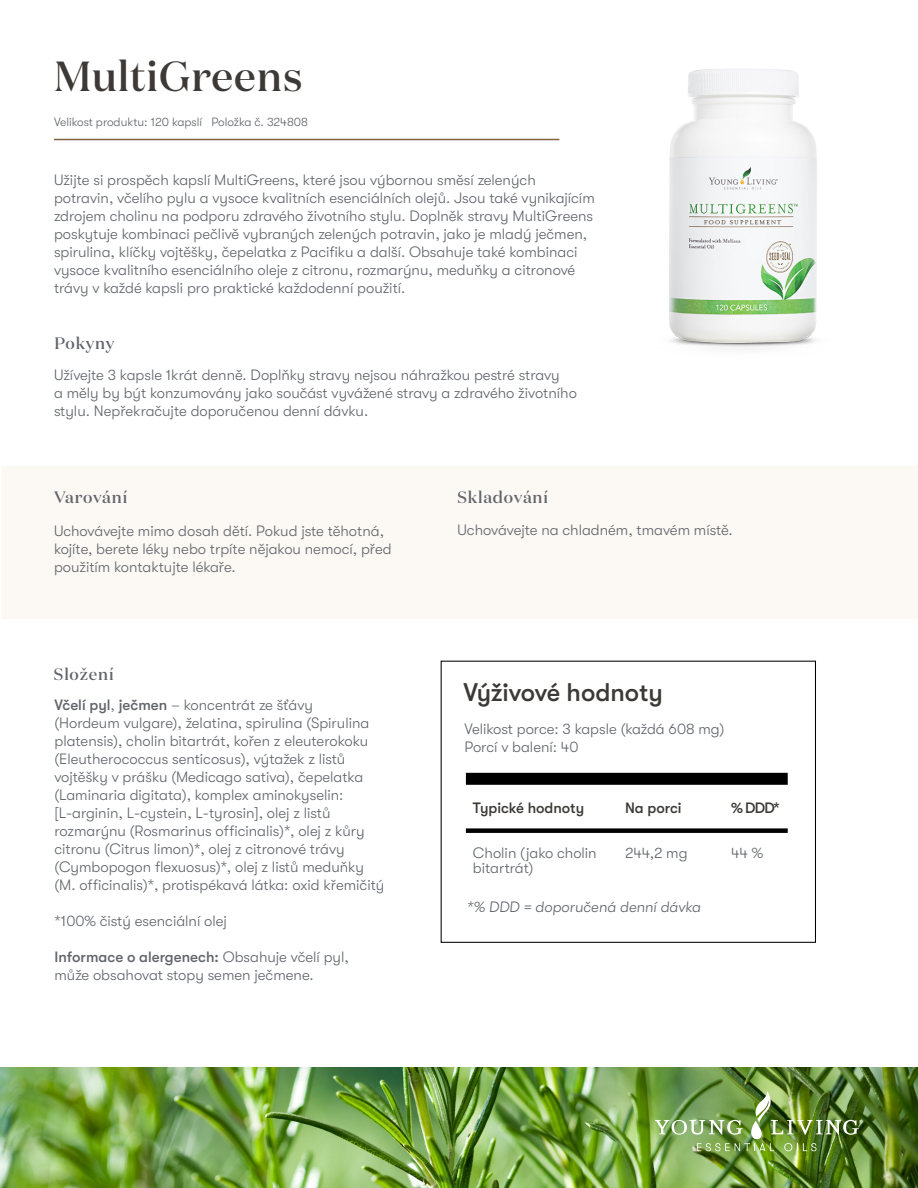
<style>
.page{position:relative;width:918px;height:1188px;background:#fff}
.page>*{position:absolute;margin:0;border:0;box-sizing:border-box;transform-origin:0 0}
.t1{font:500 42px "Domaine Display";letter-spacing:.02em;color:#3d3936}
.t2{font:500 25.5px "GT Walsheim Pro";color:#3b3936}
.t3{font:500 16.5px "Domaine Display";letter-spacing:.05em;color:#61646a}
.t4{font:300 15px/18px "GT Walsheim Pro";color:#61646a}
.t5{font:500 15px "GT Walsheim Pro";color:#3b3936}
.t6{font:italic 300 15px "GT Walsheim Pro";color:#61646a}
.t7{font:300 12px "GT Walsheim Pro";color:#61646a}
.s1{font-weight:500}
</style>
<div class="page">
<div style="left:2px;top:466px;width:916px;height:153px;background:#fcf8f4"></div>
<hr style="left:54px;top:139px;width:505px;height:1px;background:#80623b">
<img style="left:0;top:1067px;width:918px;height:121px">
<div style="left:441px;top:661px;width:375px;height:282px;border:1px solid #000"></div>
<div style="left:466px;top:773px;width:322px;height:12px;background:#000"></div>
<div style="left:466px;top:828px;width:322px;height:5px;background:#000"></div>
<img style="left:655px;top:1091px;width:207px;height:60px">
<img style="left:557px;top:69px;width:260px;height:281px">
<h1 class="t1" style="left:54px;top:49px;width:250px">MultiGreens</h1>
<p class="t7" style="left:54px;top:115px;width:255px">Velikost produktu: 120 kapslí Položka č. 324808</p>
<p class="t4" style="left:54px;top:171px;width:542px">Užijte si prospěch kapslí MultiGreens, které jsou výbornou směsí zelených potravin, včelího pylu a vysoce kvalitních esenciálních olejů. Jsou také vynikajícím zdrojem cholinu na podporu zdravého životního stylu. Doplněk stravy MultiGreens poskytuje kombinaci pečlivě vybraných zelených potravin, jako je mladý ječmen, spirulina, klíčky vojtěšky, čepelatka z Pacifiku a další. Obsahuje také kombinaci vysoce kvalitního esenciálního oleje z citronu, rozmarýnu, meduňky a citronové trávy v každé kapsli pro praktické každodenní použití.</p>
<p class="t3" style="left:55px;top:333px;width:62px">Pokyny</p>
<p class="t4" style="left:54px;top:366px;width:524px">Užívejte 3 kapsle 1krát denně. Doplňky stravy nejsou náhražkou pestré stravy<br>a měly by být konzumovány jako součást vyvážené stravy a zdravého životního stylu. Nepřekračujte doporučenou denní dávku.</p>
<p class="t3" style="left:54px;top:487px;width:75px">Varování</p>
<p class="t4" style="left:54px;top:522px;width:339px">Uchovávejte mimo dosah dětí. Pokud jste těhotná, kojíte, berete léky nebo trpíte nějakou nemocí, před použitím kontaktujte lékaře.</p>
<p class="t3" style="left:54px;top:664px;width:61px">Složení</p>
<p class="t4" style="left:55px;top:696px;width:331px"><span class="s1">Včelí pyl</span>, <span class="s1">ječmen</span> – koncentrát ze šťávy<br>(Hordeum vulgare), želatina, spirulina (Spirulina platensis), cholin bitartrát, kořen z eleuterokoku (Eleutherococcus senticosus), výtažek z listů vojtěšky v prášku (Medicago sativa), čepelatka (Laminaria digitata), komplex aminokyselin: [L-arginin, L-cystein, L-tyrosin], olej z listů rozmarýnu (Rosmarinus officinalis)*, olej z kůry citronu (Citrus limon)*, olej z citronové trávy (Cymbopogon flexuosus)*, olej z listů meduňky (M. officinalis)*, protispékavá látka: oxid křemičitý</p>
<p class="t4" style="left:55px;top:912px;width:174px">*100% čistý esenciální olej</p>
<p class="t4" style="left:55px;top:948px;width:296px"><span class="s1">Informace o alergenech:</span> Obsahuje včelí pyl, může obsahovat stopy semen ječmene.</p>
<p class="t3" style="left:458px;top:487px;width:92px">Skladování</p>
<p class="t4" style="left:458px;top:521px;width:277px">Uchovávejte na chladném, tmavém místě.</p>
<h2 class="t2" style="left:464px;top:678px;width:201px">Výživové hodnoty</h2>
<p class="t4" style="left:464px;top:720px;width:262px">Velikost porce: 3 kapsle (každá 608 mg)<br>Porcí v balení: 40</p>
<p class="t5" style="left:473px;top:799px;width:113px">Typické hodnoty</p>
<p class="t5" style="left:625px;top:799px;width:58px">Na porci</p>
<p class="t5" style="left:731px;top:799px;width:50px">% DDD*</p>
<p class="t4" style="left:473px;top:846px;width:125px;line-height:15px">Cholin (jako cholin bitartrát)</p>
<p class="t4" style="left:625px;top:844px;width:64px">244,2 mg</p>
<p class="t4" style="left:731px;top:844px;width:34px">44 %</p>
<p class="t6" style="left:467px;top:898px;width:235px">*% DDD = doporučená denní dávka</p>
</div>
